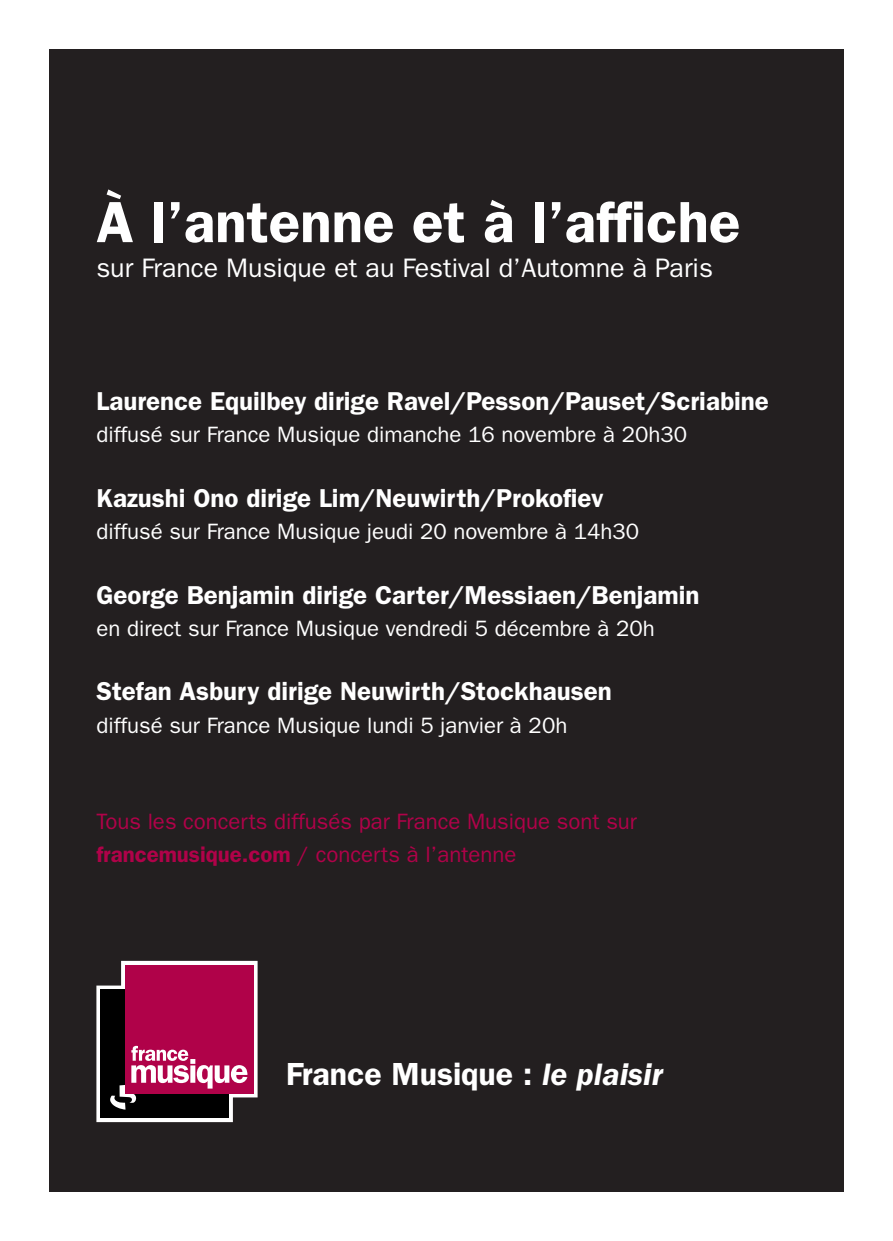
<style>
.page{position:relative;width:893px;height:1241px;background:#fff}
.page>*{position:absolute;margin:0;border:0;box-sizing:border-box;transform-origin:0 0}
.t1{font:58.27px "Franklin Gothic Demi+ZKBKWR";color:#fff}
.t2{font:32.02px "Franklin Gothic Demi+ZKBKWR";color:#fff}
.t3{font:26.78px "Franklin Gothic Book+ERXOWI";color:#fff}
.t4{font:25.9px "Franklin Gothic Demi+ZKBKWR";color:#fff}
.t5{font:22.22px "Franklin Gothic Book+ERXOWI";color:#fff}
.t6{font:22.22px/32.2px "Franklin Gothic Book+ERXOWI";color:#b00249}
.s1{font-family:"Franklin Gothic Demi+ZKBKWR"}
.s2{font-family:"Franklin Gothic Demi Ital+PADYNV"}
</style>
<div class="page">
<div style="left:49px;top:50px;width:794px;height:1141px;background:#231f20"></div>
<svg style="left:96px;top:960px;width:162px;height:161px;background:#8c264f"></svg>
<h1 class="t1" style="left:96px;top:202px;width:645px">À l’antenne et à l’affiche</h1>
<p class="t3" style="left:96px;top:258px;width:618px">sur France Musique et au Festival d’Automne à Paris</p>
<p class="t4" style="left:96px;top:392px;width:674px">Laurence Equilbey dirige Ravel/Pesson/Pauset/Scriabine</p>
<p class="t5" style="left:96px;top:427px;width:592px">diffusé sur France Musique dimanche 16 novembre à 20h30</p>
<p class="t4" style="left:96px;top:489px;width:509px">Kazushi Ono dirige Lim/Neuwirth/Prokofiev</p>
<p class="t5" style="left:96px;top:523px;width:544px">diffusé sur France Musique jeudi 20 novembre à 14h30</p>
<p class="t4" style="left:96px;top:585px;width:604px">George Benjamin dirige Carter/Messiaen/Benjamin</p>
<p class="t5" style="left:96px;top:620px;width:560px">en direct sur France Musique vendredi 5 décembre à 20h</p>
<p class="t4" style="left:96px;top:682px;width:517px">Stefan Asbury dirige Neuwirth/Stockhausen</p>
<p class="t5" style="left:96px;top:717px;width:472px">diffusé sur France Musique lundi 5 janvier à 20h</p>
<p class="t6" style="left:96px;top:807px;width:542px">Tous les concerts diffusés par France Musique sont sur <span class="s1">francemusique.com</span> / concerts à l’antenne</p>
<h2 class="t2" style="left:286px;top:1063px;width:378px">France Musique : <span class="s2">le plaisir</span></h2>
</div>
